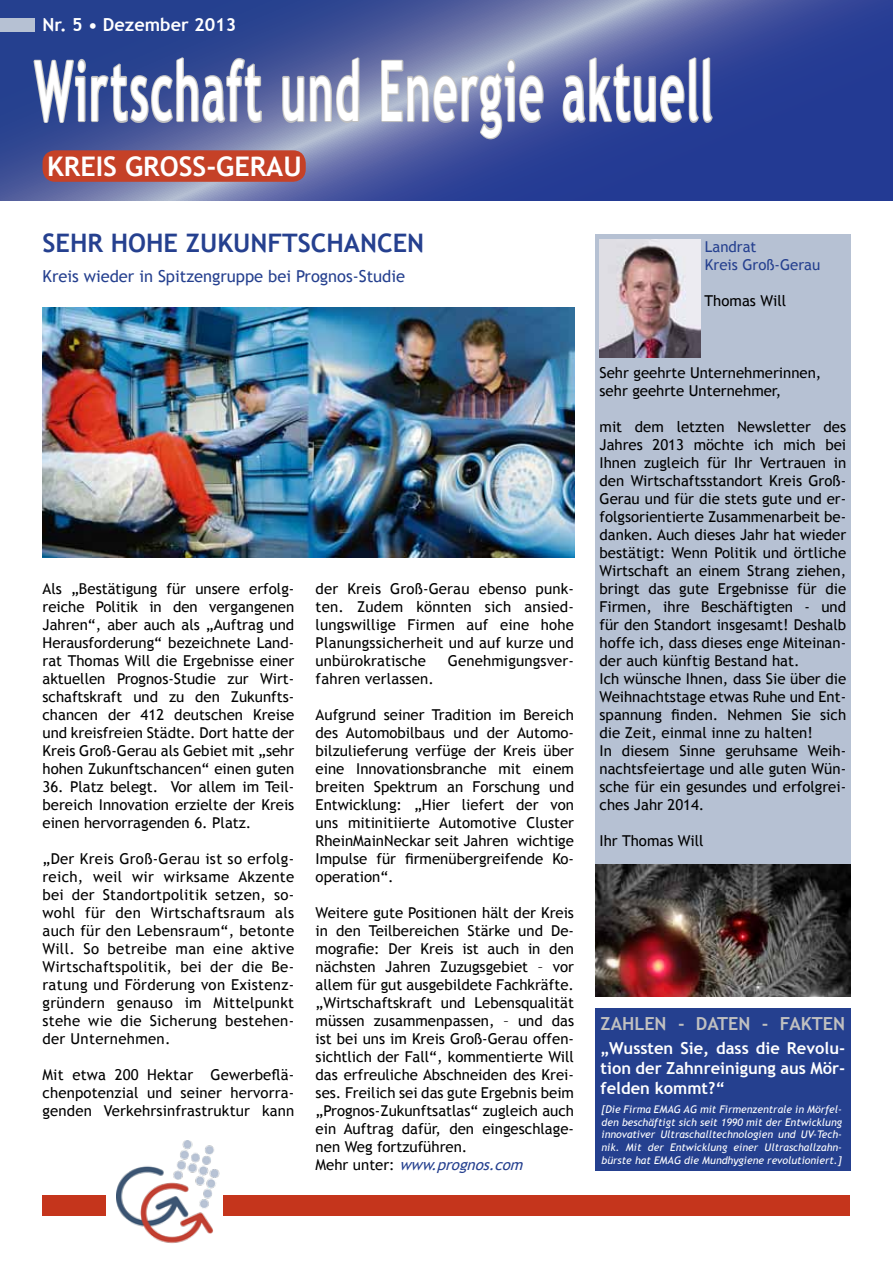
<style>
.page{position:relative;width:893px;height:1263px;background:#fff}
.page>*{position:absolute;margin:0;border:0;box-sizing:border-box;transform-origin:0 0}
.t1{font:700 84px "Trebuchet MS";letter-spacing:.035em;color:#fff;scale:.52 1}
.t2{font:700 27px "Trebuchet MS";color:#fff}
.t3{font:700 25.5px "Trebuchet MS";color:#25408f}
.t4{font:700 18px "Trebuchet MS";color:#c0c0c0}
.t5{font:700 18px "Trebuchet MS";color:#fff}
.t6{font:700 16.5px/19.8px "Trebuchet MS";color:#fff;text-align:justify}
.t7{font:16.5px "Trebuchet MS";color:#25408f}
.t8{font:15px/18px "Trebuchet MS";color:#000;text-align:justify}
.t9{font:15px/18px "Trebuchet MS";color:#25408f}
.t10{font:italic 10.5px/12.6px "Trebuchet MS";color:#fff;text-align:justify}
.s1{font-style:italic;color:#25408f}
</style>
<div class="page">
<svg style="left:0;top:0;width:893px;height:201px;background:#41539c"></svg>
<svg style="left:32px;top:55px;width:231px;height:69px;background:#58689e"></svg>
<svg style="left:281px;top:55px;width:79px;height:69px;background:#7f86ae"></svg>
<svg style="left:380px;top:58px;width:165px;height:82px;background:#868eb6"></svg>
<svg style="left:561px;top:55px;width:153px;height:69px;background:#5d6aa4"></svg>
<div style="left:43px;top:150px;width:263px;height:32px;background:#c54127;border-radius:13px"></div>
<div style="left:595px;top:234px;width:255px;height:693px;background:#b6c1d3"></div>
<div style="left:0;top:18px;width:34px;height:14px;background:#b6c1d3"></div>
<img style="left:600px;top:239px;width:100px;height:118px">
<div style="left:595px;top:1008px;width:255px;height:162px;background:#25408f"></div>
<img style="left:117px;top:1140px;width:103px;height:104px">
<div style="left:223px;top:1195px;width:627px;height:20px;background:#c5351c"></div>
<div style="left:43px;top:1195px;width:63px;height:20px;background:#c5351c"></div>
<img style="left:43px;top:308px;width:531px;height:249px">
<img style="left:595px;top:864px;width:255px;height:132px">
<p class="t5" style="left:43px;top:13px;width:195px">Nr. 5 • Dezember 2013</p>
<h1 class="t1" style="left:34px;top:39px;width:1306px">Wirtschaft und Energie aktuell</h1>
<h2 class="t2" style="left:47px;top:149px;width:256px">Kreis GroSS-Gerau</h2>
<h3 class="t3" style="left:43px;top:227px;width:383px">SEH R HOHE ZUKUNFTSCHANCEN</h3>
<p class="t7" style="left:43px;top:267px;width:364px">Kreis wieder in Spitzengruppe bei Prognos-Studie</p>
<p class="t8" style="left:43px;top:580px;width:253px">Als „Bestätigung für unsere erfolg&shy;reiche Politik in den vergangenen Jahren“, aber auch als „Auftrag und Herausforderung“ bezeichnete Land&shy;rat Thomas Will die Ergebnisse einer aktuellen Prognos-Studie zur Wirt&shy;schaftskraft und zu den Zukunfts&shy;chancen der 412 deutschen Kreise und kreisfreien Städte. Dort hatte der Kreis Groß-Gerau als Gebiet mit „sehr hohen Zukunftschancen“ einen guten</p>
<p class="t8" style="left:43px;top:778px;width:253px">36. Platz belegt. Vor allem im Teil&shy;bereich Innovation erzielte der Kreis einen hervorragenden 6. Platz.</p>
<p class="t8" style="left:43px;top:850px;width:253px">„Der Kreis Groß-Gerau ist so erfolg&shy;reich, weil wir wirksame Akzente bei der Standortpolitik setzen, so&shy;wohl für den Wirtschaftsraum als auch für den Lebensraum“, betonte Will. So betreibe man eine aktive Wirtschaftspolitik, bei der die Be&shy;ratung und Förderung von Existenz&shy;gründern genauso im Mittelpunkt stehe wie die Sicherung bestehen&shy;der Unternehmen.</p>
<p class="t8" style="left:43px;top:1066px;width:253px">Mit etwa 200 Hektar Gewerbeflä&shy;chenpotenzial und seiner hervorra&shy;genden Verkehrsinfrastruktur kann</p>
<p class="t8" style="left:316px;top:580px;width:260px">der Kreis Groß-Gerau ebenso punk&shy;ten. Zudem könnten sich ansied&shy;lungswillige Firmen auf eine hohe Planungssicherheit und auf kurze und unbürokratische</p>
<p class="t8" style="left:448px;top:652px;width:128px">Genehmigungsver-</p>
<p class="t8" style="left:316px;top:670px;width:120px">fahren verlassen.</p>
<p class="t8" style="left:316px;top:706px;width:260px">Aufgrund seiner Tradition im Bereich des Automobilbaus und der Automo&shy;bilzulieferung verfüge der Kreis über eine Innovationsbranche mit einem breiten Spektrum an Forschung und Entwicklung: „Hier liefert der von uns mitinitiierte Automotive Cluster RheinMainNeckar seit Jahren wichtige Impulse für firmenübergreifende Ko&shy;operation“.</p>
<p class="t8" style="left:316px;top:904px;width:260px;text-align:left">Weitere gute Positionen hält der Kreis in den Teilbereichen Stärke und De&shy;mografie: Der Kreis ist auch in den nächsten Jahren Zuzugsgebiet – vor allem für gut ausgebildete Fachkräfte. „Wirtschaftskraft und Lebensqualität müssen zusammenpassen, – und das ist bei uns im Kreis Groß-Gerau offen&shy;sichtlich der Fall“, kommentierte Will das erfreuliche Abschneiden des Krei&shy;ses. Freilich sei das gute Ergebnis beim „Prognos-Zukunftsatlas“ zugleich auch ein Auftrag dafür, den eingeschlage&shy;nen Weg fortzuführen.<br>M e h r u n t e r : <span class="s1">www.prognos.com</span></p>
<p class="t9" style="left:705px;top:238px;width:117px">Landrat<br>Kreis Groß-Gerau</p>
<p class="t8" style="left:705px;top:292px;width:83px">Thomas Will</p>
<p class="t8" style="left:600px;top:364px;width:223px">Sehr geehrte Unternehmerinnen, sehr geehrte Unternehmer,</p>
<p class="t8" style="left:600px;top:418px;width:248px;text-align:left">mit dem letzten Newsletter des Jahres 2013 möchte ich mich bei Ihnen zugleich für Ihr Vertrauen in den Wirtschaftsstandort Kreis Groß-Gerau und für die stets gute und er&shy;folgsorientierte Zusammenarbeit be&shy;danken. Auch dieses Jahr hat wieder bestätigt: Wenn Politik und örtliche Wirtschaft an einem Strang ziehen, bringt das gute Ergebnisse für die Firmen, ihre Beschäftigten - und für den Standort insgesamt! Deshalb hoffe ich, dass dieses enge Miteinan&shy;der auch künftig Bestand hat.<br>Ich wünsche Ihnen, dass Sie über die Weihnachtstage etwas Ruhe und Ent&shy;spannung finden. Nehmen Sie sich die Zeit, einmal inne zu halten!<br>In diesem Sinne geruhsame Weih&shy;nachtsfeiertage und alle guten Wün&shy;sche für ein gesundes und erfolgrei&shy;ches Jahr 2014.</p>
<p class="t8" style="left:600px;top:832px;width:106px">Ihr Thomas Will</p>
<p class="t4" style="left:601px;top:1013px;width:243px">Zahlen - Daten - Fakten</p>
<p class="t6" style="left:601px;top:1039px;width:246px">„Wussten Sie, dass die Revolu&shy;tion der Zahnreinigung aus Mör&shy;felden kommt?“</p>
<p class="t10" style="left:601px;top:1103px;width:242px">[Die Firma EMAG AG mit Firmenzentrale in Mörfel&shy;den beschäftigt sich seit 1990 mit der Entwicklung innovativer Ultraschalltechnologien und UV-Tech&shy;nik. Mit der Entwicklung einer Ultraschallzahn&shy;bürste hat EMAG die Mundhygiene revolutioniert.]</p>
</div>
